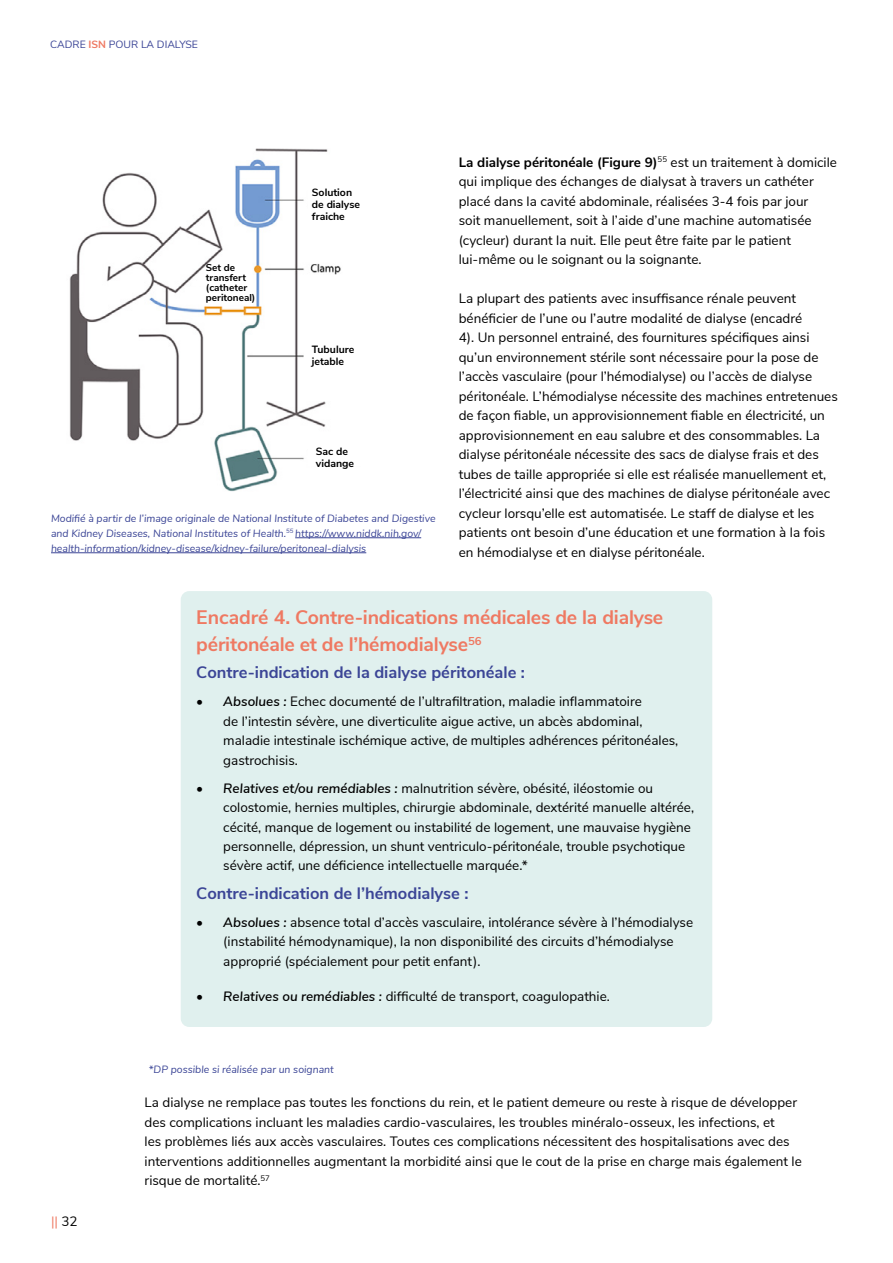
<style>
.page{position:relative;width:893px;height:1263px;background:#fff}
.page>*{position:absolute;margin:0;border:0;box-sizing:border-box;transform-origin:0 0}
.t1{font:700 19.5px/27px "Nunito Sans";letter-spacing:-.01em;color:#ef7962}
.t2{font:700 16.5px "Nunito Sans";color:#3b4596}
.t3{font:13.5px/19.5px "Nunito Sans";color:#000}
.t4{font:13.5px "Nunito Sans";color:#ef7962}
.t5{font:italic 10.5px/15px "Nunito Sans";color:#3b4596}
.t6{font:700 10.5px/12px "Nunito Sans";color:#000}
.t7{font:10.5px "Nunito Sans";color:#3b4596}
.t8{font:700 9.9px/9.9px "Nunito Sans";color:#000}
.s1{font-weight:700;color:#ef7962}
.s2{font-weight:700}
.s3{font-weight:600;font-style:italic}
.s4{color:#000}
</style>
<div class="page">
<img style="left:69px;top:148px;width:272px;height:344px">
<div style="left:181px;top:591px;width:531px;height:436px;background:#e0f0ee;border-radius:9px"></div>
<hr style="left:295px;top:537px;width:126px;height:1px;background:#3b4596">
<hr style="left:51px;top:552px;width:315px;height:1px;background:#3b4596">
<div style="left:185px;top:288px;width:62px;height:11px;background:#fff"></div>
<div style="left:308px;top:188px;width:111px;height:24px;background:#fff"></div>
<div style="left:304px;top:343px;width:94px;height:23px;background:#fff"></div>
<div style="left:308px;top:449px;width:56px;height:17px;background:#fff"></div>
<p class="t7" style="left:50px;top:37px;width:149px">CADRE <span class="s1">ISN</span> POUR LA DIALYSE</p>
<p class="t8" style="left:206px;top:262px;width:51px">Set de transfert (catheter peritoneal)</p>
<p class="t6" style="left:312px;top:186px;width:50px">Solution de dialyse fraiche</p>
<p class="t6" style="left:312px;top:343px;width:44px">Tubulure jetable</p>
<p class="t6" style="left:316px;top:445px;width:40px">Sac de vidange</p>
<p class="t5" style="left:51px;top:510px;width:386px">Modifié à partir de l’image originale de National Institute of Diabetes and Digestive and Kidney Diseases, National Institutes of Health.<sup>55</sup> https://www.niddk.nih.gov/ health-information/kidney-disease/kidney-failure/peritoneal-dialysis</p>
<p class="t3" style="left:459px;top:151px;width:380px"><span class="s2">La dialyse péritonéale (Figure 9)</span><sup>55</sup> est un traitement à domicile qui implique des échanges de dialysat à travers un cathéter placé dans la cavité abdominale, réalisées 3-4 fois par jour<br>soit manuellement, soit à l’aide d’une machine automatisée (cycleur) durant la nuit. Elle peut être faite par le patient lui-même ou le soignant ou la soignante.</p>
<p class="t3" style="left:459px;top:288px;width:381px">La plupart des patients avec insuffisance rénale peuvent bénéficier de l’une ou l’autre modalité de dialyse (encadré<br>4). Un personnel entrainé, des fournitures spécifiques ainsi qu’un environnement stérile sont nécessaire pour la pose de l’accès vasculaire (pour l’hémodialyse) ou l’accès de dialyse péritonéale. L’hémodialyse nécessite des machines entretenues de façon fiable, un approvisionnement fiable en électricité, un approvisionnement en eau salubre et des consommables. La dialyse péritonéale nécessite des sacs de dialyse frais et des tubes de taille appropriée si elle est réalisée manuellement et, l’électricité ainsi que des machines de dialyse péritonéale avec cycleur lorsqu’elle est automatisée. Le staff de dialyse et les patients ont besoin d’une éducation et une formation à la fois en hémodialyse et en dialyse péritonéale.</p>
<h1 class="t1" style="left:196px;top:603px;width:468px">Encadré 4. Contre-indications médicales de la dialyse péritonéale et de l’hémodialyse<sup>56</sup></h1>
<p class="t2" style="left:196px;top:660px;width:330px">Contre-indication de la dialyse péritonéale :</p>
<p class="t3" style="left:223px;top:691px;width:456px;text-indent:-27px"><span class="s3">• Absolues :</span> Echec documenté de l’ultrafiltration, maladie inflammatoire<br>de l’intestin sévère, une diverticulite aigue active, un abcès abdominal, maladie intestinale ischémique active, de multiples adhérences péritonéales, gastrochisis.</p>
<p class="t3" style="left:223px;top:777px;width:472px;text-indent:-27px"><span class="s3">• Relatives et/ou remédiables :</span> malnutrition sévère, obésité, iléostomie ou colostomie, hernies multiples, chirurgie abdominale, dextérité manuelle altérée, cécité, manque de logement ou instabilité de logement, une mauvaise hygiène personnelle, dépression, un shunt ventriculo-péritonéale, trouble psychotique sévère actif, une déficience intellectuelle marquée.*</p>
<p class="t2" style="left:196px;top:881px;width:274px">Contre-indication de l’hémodialyse :</p>
<p class="t3" style="left:223px;top:911px;width:471px;text-indent:-27px"><span class="s3">• Absolues :</span> absence total d’accès vasculaire, intolérance sévère à l’hémodialyse (instabilité hémodynamique), la non disponibilité des circuits d’hémodialyse approprié (spécialement pour petit enfant).</p>
<p class="t3" style="left:196px;top:986px;width:415px"><span class="s3">• Relatives ou remédiables :</span> difficulté de transport, coagulopathie.</p>
<p class="t5" style="left:149px;top:1061px;width:186px">*DP possible si réalisée par un soignant</p>
<p class="t4" style="left:51px;top:1211px;width:28px">|| <span class="s4">32</span></p>
<p class="t3" style="left:145px;top:1092px;width:659px">La dialyse ne remplace pas toutes les fonctions du rein, et le patient demeure ou reste à risque de développer des complications incluant les maladies cardio-vasculaires, les troubles minéralo-osseux, les infections, et<br>les problèmes liés aux accès vasculaires. Toutes ces complications nécessitent des hospitalisations avec des interventions additionnelles augmentant la morbidité ainsi que le cout de la prise en charge mais également le risque de mortalité.<sup>57</sup></p>
</div>
